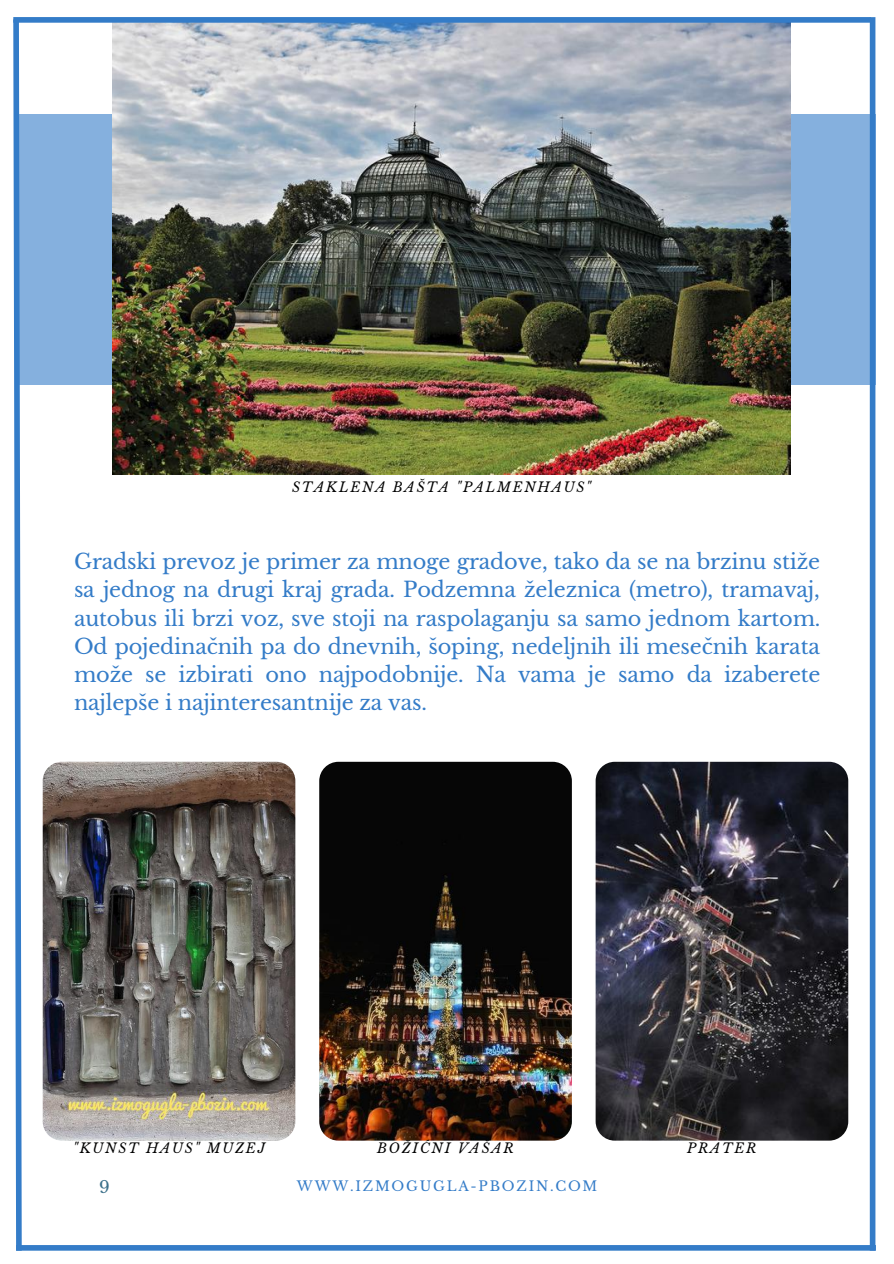
<style>
.page{position:relative;width:894px;height:1264px;background:#fff}
.page>*{position:absolute;margin:0;border:0;box-sizing:border-box;transform-origin:0 0}
.t1{font:20.85px/28.2px "Libre Baskerville";letter-spacing:-.01em;color:#347cc8;text-align:justify}
.t2{font:16.5px "Libre Baskerville";color:#3d718b}
.t3{font:italic 13.5px "Libre Baskerville";letter-spacing:.13em;color:#000}
.t4{font:13.5px "Libre Baskerville";letter-spacing:.13em;color:#347cc8}
</style>
<div class="page">
<div style="left:16px;top:114px;width:859px;height:270px;background:#85b0de"></div>
<img style="left:113px;top:23px;width:676px;height:451px">
<div style="left:13px;top:17px;width:857px;height:6px;background:#347cc8"></div>
<div style="left:16px;top:1244px;width:859px;height:6px;background:#347cc8"></div>
<svg style="left:13px;top:17px;width:12px;height:1234px"></svg>
<div style="left:869px;top:17px;width:6px;height:1233px;background:#347cc8"></div>
<img style="left:319px;top:761px;width:252px;height:379px;border-radius:19px">
<img style="left:595px;top:761px;width:253px;height:379px;border-radius:19px">
<img style="left:43px;top:761px;width:252px;height:379px;border-radius:19px">
<p class="t3" style="left:292px;top:479px;width:300px">STAKLENA BAŠTA "PALMENHAUS"</p>
<p class="t1" style="left:74px;top:547px;width:747px">Gradski prevoz je primer za mnoge gradove, tako da se na brzinu stiže sa jednog na drugi kraj grada. Podzemna železnica (metro), tramavaj, autobus ili brzi voz, sve stoji na raspolaganju sa samo jednom kartom.<br>Od pojedinačnih pa do dnevnih, šoping, nedeljnih ili mesečnih karata može se izbirati ono najpodobnije. Na vama je samo da izaberete najlepše i najinteresantnije za vas.</p>
<p class="t3" style="left:73px;top:1139px;width:193px">"KUNST HAUS" MUZEJ</p>
<p class="t3" style="left:377px;top:1139px;width:138px">BOŽIĆNI VAŠAR</p>
<p class="t2" style="left:99px;top:1176px;width:12px">9</p>
<p class="t4" style="left:297px;top:1178px;width:302px">WWW.IZMOGUGLA-PBOZIN.COM</p>
<p class="t3" style="left:687px;top:1139px;width:71px">PRATER</p>
</div>
